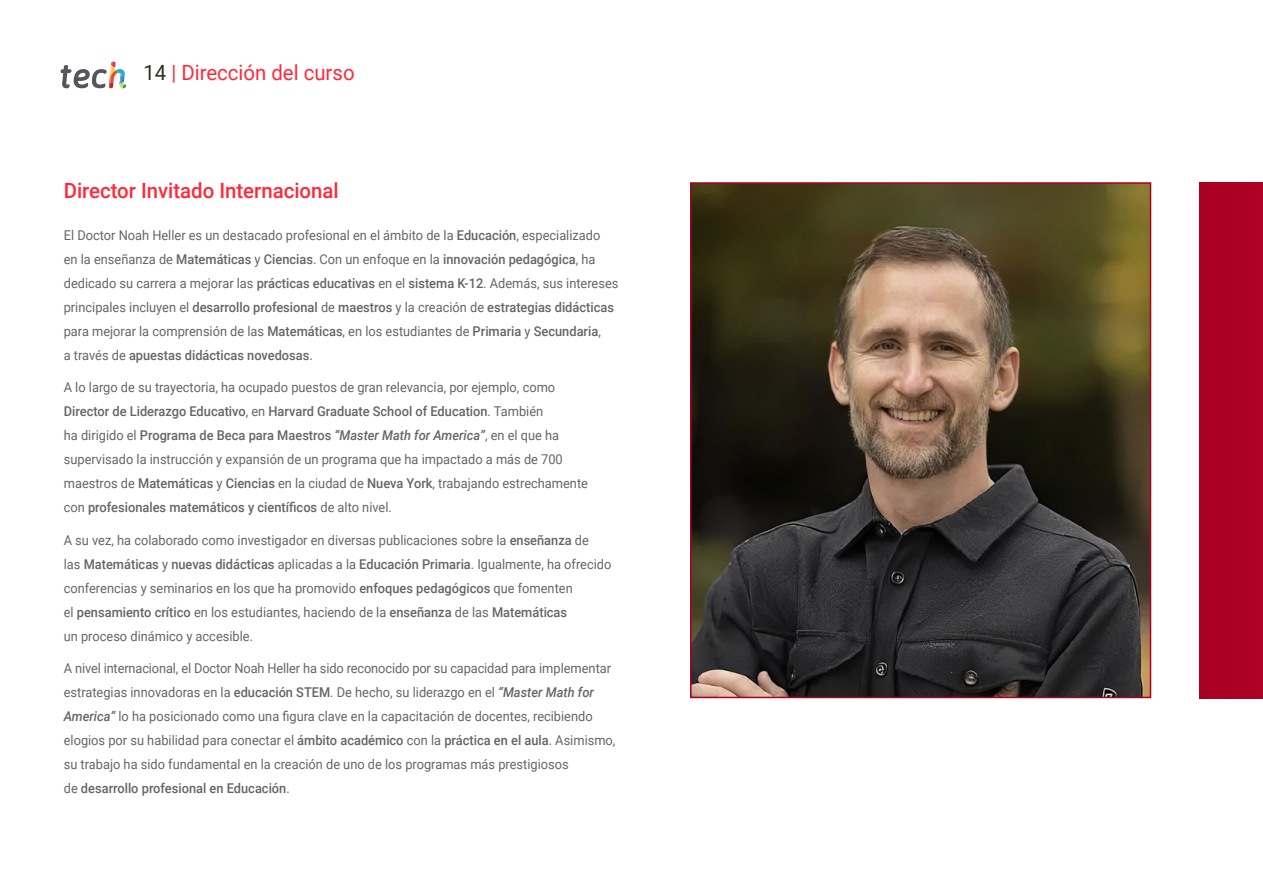
<style>
.page{position:relative;width:1263px;height:893px;background:#fff}
.page>*{position:absolute;margin:0;border:0;box-sizing:border-box;transform-origin:0 0}
.t1{font:500 21px "Roboto";color:#ff293a}
.t2{font:21px "Roboto";color:#ff293a}
.t3{font:13.5px/24px "Roboto";color:#656565;scale:.95 1}
.s1{color:#312e20}
.s2{font-weight:500}
.s3{font-weight:500;font-style:italic}
</style>
<div class="page">
<svg style="left:61px;top:62px;width:65px;height:27px"></svg>
<div style="left:1199px;top:182px;width:64px;height:516px;background:#ab0024"></div>
<img style="left:693px;top:185px;width:455px;height:510px">
<div style="left:690px;top:182px;width:461px;height:516px;border:2px solid #a80023"></div>
<h1 class="t2" style="left:144px;top:57px;width:213px"><span class="s1">14</span> | Dirección del curso</h1>
<h1 class="t1" style="left:64px;top:176px;width:276px">Director Invitado Internacional</h1>
<p class="t3" style="left:64px;top:222px;width:585px">El Doctor Noah Heller es un destacado profesional en el ámbito de la <span class="s2">Educación</span>, especializado<br>en la enseñanza de <span class="s2">Matemáticas</span> y <span class="s2">Ciencias</span>. Con un enfoque en la <span class="s2">innovación pedagógica</span>, ha dedicado su carrera a mejorar las <span class="s2">prácticas educativas</span> en el <span class="s2">sistema K-12</span>. Además, sus intereses principales incluyen el <span class="s2">desarrollo profesional</span> de <span class="s2">maestros</span> y la creación de <span class="s2">estrategias didácticas </span>para mejorar la comprensión de las <span class="s2">Matemáticas</span>, en los estudiantes de <span class="s2">Primaria</span> y <span class="s2">Secundaria</span>,<br>a través de <span class="s2">apuestas didácticas novedosas</span>.</p>
<p class="t3" style="left:64px;top:375px;width:553px">A lo largo de su trayectoria, ha ocupado puestos de gran relevancia, por ejemplo, como <span class="s2">Director de Liderazgo Educativo</span>, en <span class="s2">Harvard Graduate School of Education</span>. También<br>ha dirigido el <span class="s2">Programa de Beca para Maestros</span> <span class="s3">“Master Math for America”</span>, en el que ha supervisado la instrucción y expansión de un programa que ha impactado a más de 700 maestros de <span class="s2">Matemáticas</span> y <span class="s2">Ciencias</span> en la ciudad de <span class="s2">Nueva York</span>, trabajando estrechamente con <span class="s2">profesionales matemáticos y científicos</span> de alto nivel.</p>
<p class="t3" style="left:64px;top:527px;width:578px">A su vez, ha colaborado como investigador en diversas publicaciones sobre la <span class="s2">enseñanza</span> de<br>las <span class="s2">Matemáticas</span> y <span class="s2">nuevas didácticas</span> aplicadas a la <span class="s2">Educación Primaria</span>. Igualmente, ha ofrecido conferencias y seminarios en los que ha promovido <span class="s2">enfoques pedagógicos</span> que fomenten<br>el <span class="s2">pensamiento crítico</span> en los estudiantes, haciendo de la <span class="s2">enseñanza</span> de las <span class="s2">Matemáticas<br></span>un proceso dinámico y accesible.</p>
<p class="t3" style="left:64px;top:656px;width:582px">A nivel internacional, el Doctor Noah Heller ha sido reconocido por su capacidad para implementar estrategias innovadoras en la <span class="s2">educación STEM</span>. De hecho, su liderazgo en el <span class="s3">“Master Math for America”</span> lo ha posicionado como una figura clave en la capacitación de docentes, recibiendo elogios por su habilidad para conectar el <span class="s2">ámbito académico</span> con la <span class="s2">práctica en el aula</span>. Asimismo, su trabajo ha sido fundamental en la creación de uno de los programas más prestigiosos<br>de <span class="s2">desarrollo profesional en Educación</span>.</p>
</div>
